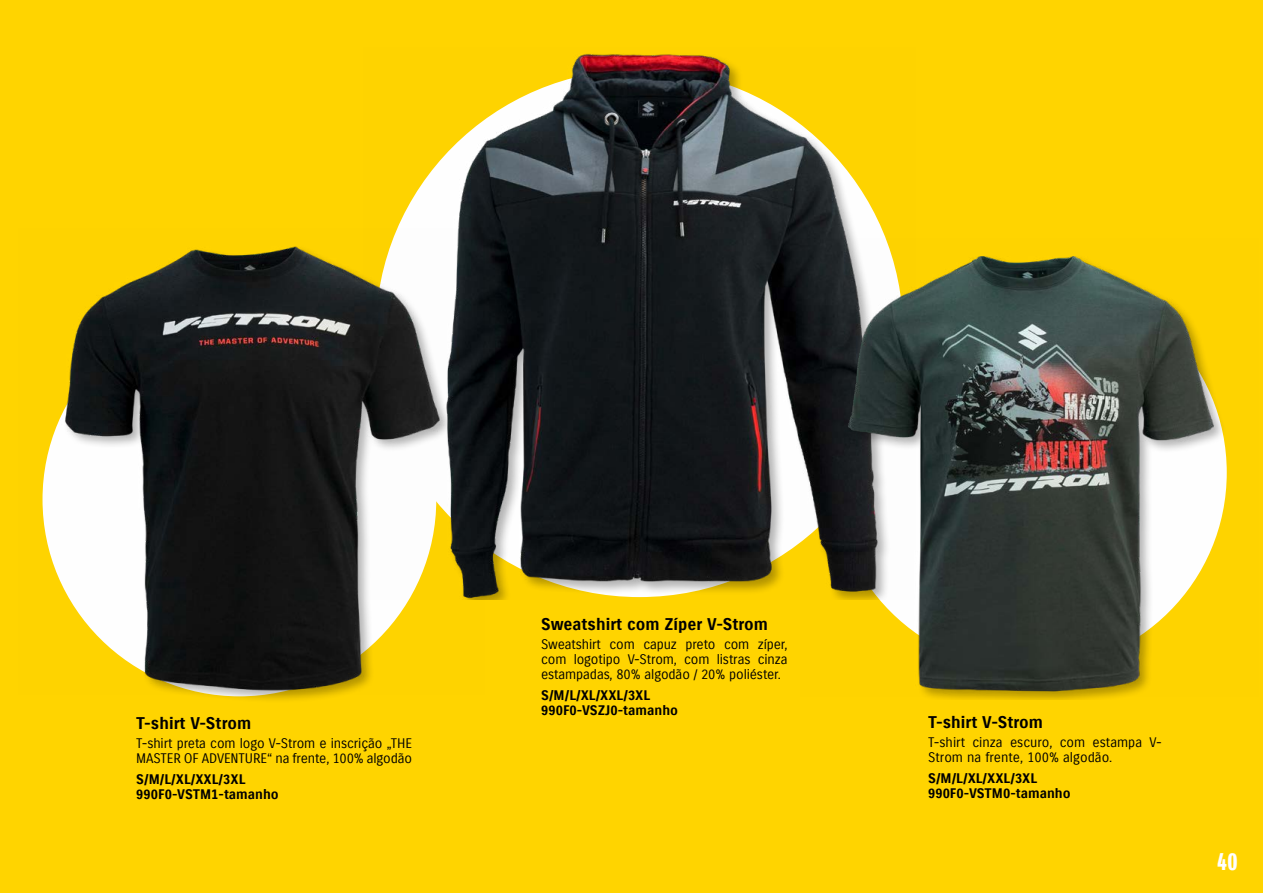
<style>
.page{position:relative;width:1263px;height:893px;background:#ffd400}
.page>*{position:absolute;margin:0;border:0;box-sizing:border-box;transform-origin:0 0}
.t1{font:24px "Suzuki PRO Headline";color:#fff}
.t2{font:16.5px "Suzuki PRO Bold";color:#000}
.t3{font:13.5px/15px "Suzuki PRO Regular";letter-spacing:-.01em;color:#000}
.t4{font:13.5px/15px "Suzuki PRO Bold";color:#000}
</style>
<div class="page">
<img style="left:397px;top:54px;width:489px;height:546px">
<div style="left:63px;top:245px;width:390px;height:459px;background:#000;opacity:.3"></div>
<img style="left:42px;top:229px;width:442px;height:465px">
<img style="left:801px;top:238px;width:426px;height:458px">
<p class="t2" style="left:136px;top:713px;width:117px">T-shirt V-Strom</p>
<p class="t3" style="left:136px;top:736px;width:277px">T-shirt preta com logo V-Strom e inscrição „THE<br>MASTER OF ADVENTURE“ na frente, 100% algodão</p>
<p class="t4" style="left:136px;top:772px;width:144px">S/M/L/XL/XXL/3XL<br>990F0-VSTM1-tamanho</p>
<p class="t2" style="left:541px;top:614px;width:228px">Sweatshirt com Zíper V-Strom</p>
<p class="t3" style="left:541px;top:637px;width:248px;text-align:justify">Sweatshirt com capuz preto com zíper, com logotipo V-Strom, com listras cinza estampadas, 80% algodão / 20% poliéster.</p>
<p class="t4" style="left:541px;top:688px;width:138px">S/M/L/XL/XXL/3XL<br>990F0-VSZJ0-tamanho</p>
<p class="t2" style="left:928px;top:712px;width:117px">T-shirt V-Strom</p>
<p class="t3" style="left:928px;top:735px;width:235px">T-shirt cinza escuro, com estampa V-<br>Strom na frente, 100% algodão.</p>
<p class="t4" style="left:928px;top:771px;width:144px">S/M/L/XL/XXL/3XL<br>990F0-VSTM0-tamanho</p>
<h1 class="t1" style="left:1217px;top:847px;width:22px">40</h1>
</div>
